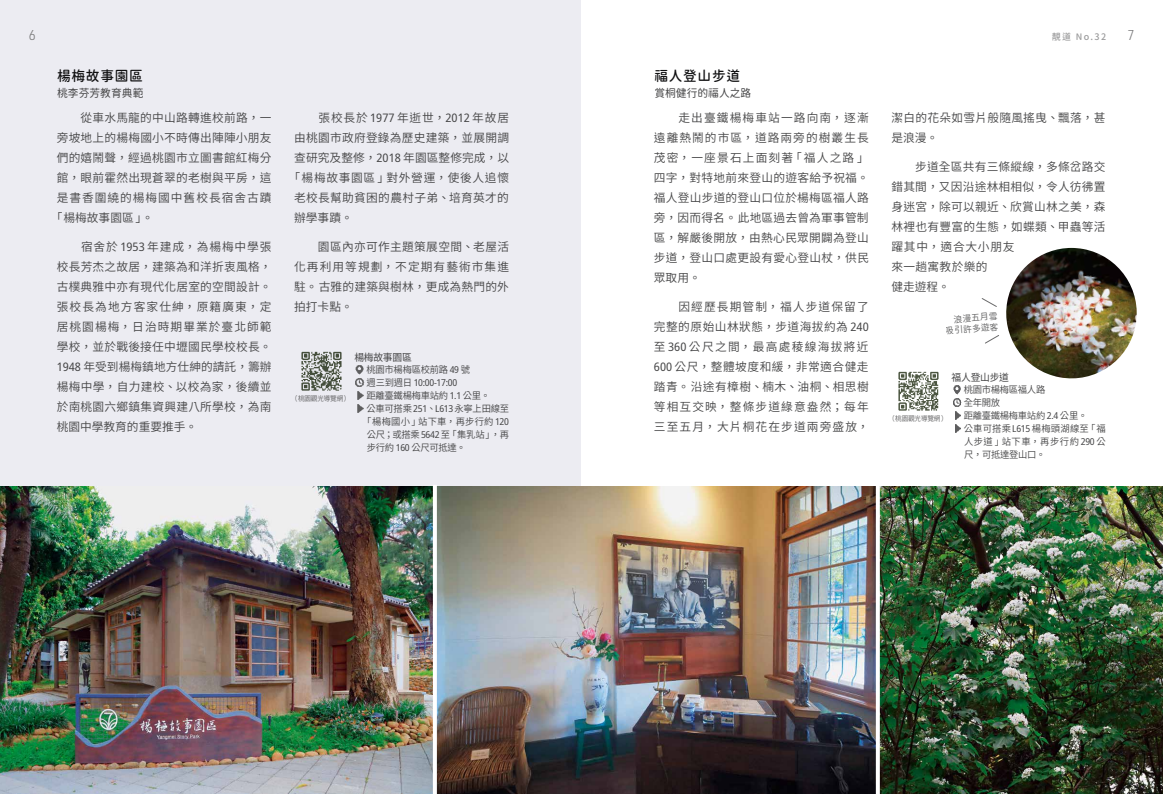
<style>
.page{position:relative;width:1163px;height:794px;background:#fff}
.page>*{position:absolute;margin:0;border:0;box-sizing:border-box;transform-origin:0 0}
.t1{font:14px "Gen Sen Rounded TW M";letter-spacing:.05em;color:#101011}
.t2{font:300 14px "URWDIN";color:#7a7a7b}
.t3{font:11.7px/20px "Source Han Sans TC";letter-spacing:.025em;color:#444445;text-align:justify}
.t4{font:11.7px "Source Han Sans TC";letter-spacing:.07em;color:#444445}
.t5{font:11.7px "Source Han Sans TC";letter-spacing:.005em;color:#444445}
.t6{font:11.7px "Source Han Sans TC";letter-spacing:.06em;color:#444445}
.t7{font:11.7px "Source Han Sans TC";letter-spacing:.085em;color:#444445}
.t8{font:11px "Gen Sen Rounded TW R";color:#444445}
.t9{font:10px "Source Han Sans TC";letter-spacing:-.03em;color:#444445}
.t10{font:9.5px/13px "Source Han Sans TC";letter-spacing:-.03em;color:#444445}
.t11{font:9.5px "Source Han Sans TC";letter-spacing:.015em;color:#444445}
.t12{font:semi-condensed 9.5px "Noto Sans";letter-spacing:-.03em;color:#444445}
.t13{font:9px/10.8px "Gen Sen Rounded TW R";color:#444445;text-align:right}
.t14{font:9px "Gen Sen Rounded TW M";color:#9b9b9c}
.t15{font:7px "Source Han Sans TC";letter-spacing:-.03em;color:#5e5e5f;scale:.95 1}
.s1{font-family:"Noto Sans";font-stretch:semi-condensed}
.s2{font-family:"Source Han Sans TC";font-stretch:normal}
</style>
<div class="page">
<div style="left:0;top:0;width:1162px;height:794px;background:#ececf2"></div>
<div style="left:581px;top:0;width:581px;height:794px;background:#fff"></div>
<img style="left:437px;top:486px;width:438px;height:308px">
<img style="left:879px;top:486px;width:283px;height:308px">
<img style="left:0;top:486px;width:433px;height:308px">
<img style="left:301px;top:351px;width:41px;height:40px">
<svg style="left:355px;top:365px;width:10px;height:48px"></svg>
<img style="left:898px;top:371px;width:41px;height:40px">
<svg style="left:953px;top:385px;width:9px;height:48px"></svg>
<img style="left:1006px;top:248px;width:131px;height:131px">
<hr style="left:433px;top:485px;width:4px;height:309px;background:#fff">
<svg style="left:875px;top:486px;width:1px;height:308px"></svg>
<svg style="left:985px;top:335px;width:14px;height:9px"></svg>
<svg style="left:981px;top:298px;width:16px;height:9px"></svg>
<p class="t2" style="left:28px;top:26px;width:9px">6</p>
<p class="t14" style="left:1051px;top:31px;width:56px">靚道 No.32</p>
<p class="t2" style="left:1126px;top:26px;width:9px">7</p>
<p class="t1" style="left:57px;top:68px;width:87px">楊梅故事園區</p>
<p class="t8" style="left:57px;top:87px;width:88px">桃李芬芳教育典範</p>
<p class="t3" style="left:57px;top:108px;width:216px">　　從車水馬龍的中山路轉進校前路，一</p>
<p class="t3" style="left:57px;top:128px;width:216px">旁坡地上的楊梅國小不時傳出陣陣小朋友</p>
<p class="t3" style="left:57px;top:148px;width:216px">們的嬉鬧聲，經過桃園市立圖書館紅梅分</p>
<p class="t3" style="left:57px;top:168px;width:216px">館，眼前霍然出現蒼翠的老樹與平房，這</p>
<p class="t7" style="left:57px;top:191px;width:216px">是書香圍繞的楊梅國中舊校長宿舍古蹟</p>
<p class="t3" style="left:51px;top:208px;width:104px">「楊梅故事園區」。</p>
<p class="t3" style="left:57px;top:237px;width:216px">　　宿舍於 <span class="s1">1953</span> 年建成，為楊梅中學張校長芳杰之故居，建築為和洋折衷風格，古樸典雅中亦有現代化居室的空間設計。張校長為地方客家仕紳，原籍廣東，定居桃園楊梅，日治時期畢業於臺北師範學校，並於戰後接任中壢國民學校校長。<span class="s1">1948</span> 年受到楊梅鎮地方仕紳的請託，籌辦楊梅中學，自力建校、以校為家，後續並於南桃園六鄉鎮集資興建八所學校，為南桃園中學教育的重要推手。</p>
<p class="t4" style="left:294px;top:111px;width:216px">　　張校長於 <span class="s1">1977</span> 年逝世，<span class="s1">2012</span> 年故居</p>
<p class="t3" style="left:294px;top:128px;width:216px">由桃園市政府登錄為歷史建築，並展開調</p>
<p class="t5" style="left:294px;top:151px;width:216px">查研究及整修，<span class="s1">2018</span> 年園區整修完成，以</p>
<p class="t6" style="left:288px;top:171px;width:222px">「楊梅故事園區」對外營運，使後人追懷</p>
<p class="t3" style="left:294px;top:188px;width:216px">老校長幫助貧困的農村子弟、培育英才的</p>
<p class="t3" style="left:294px;top:208px;width:60px">辦學事蹟。</p>
<p class="t3" style="left:294px;top:237px;width:216px;text-indent:24px">園區內亦可作主題策展空間、老屋活化再利用等規劃，不定期有藝術市集進駐。古雅的建築與樹林，更成為熱門的外拍打卡點。</p>
<p class="t15" style="left:291px;top:395px;width:64px">（桃園觀光導覽網）</p>
<p class="t9" style="left:354px;top:351px;width:59px">楊梅故事園區</p>
<p class="t10" style="left:366px;top:363px;width:105px">桃園市楊梅區校前路 <span class="s1">49</span> 號</p>
<p class="t12" style="left:366px;top:376px;width:92px"><span class="s2">週三到週日</span> 10:00-17:00</p>
<p class="t10" style="left:366px;top:389px;width:125px">距離臺鐵楊梅車站約 <span class="s1">1.1</span> 公里。</p>
<p class="t10" style="left:366px;top:402px;width:144px">公車可搭乘 <span class="s1">251</span>、<span class="s1">L613</span> 永寧上田線至</p>
<p class="t11" style="left:362px;top:416px;width:148px">「楊梅國小」站下車，再步行約 <span class="s1">120</span></p>
<p class="t10" style="left:367px;top:428px;width:144px">公尺；或搭乘 <span class="s1">5642</span> 至「集乳站」，再</p>
<p class="t10" style="left:367px;top:441px;width:100px">步行約 <span class="s1">160</span> 公尺可抵達。</p>
<p class="t1" style="left:654px;top:68px;width:87px">福人登山步道</p>
<p class="t8" style="left:654px;top:87px;width:99px">賞桐健行的福人之路</p>
<p class="t3" style="left:653px;top:108px;width:216px">　　走出臺鐵楊梅車站一路向南，逐漸遠離熱鬧的市區，道路兩旁的樹叢生長茂密，一座景石上面刻著「福人之路」四字，對特地前來登山的遊客給予祝福。福人登山步道的登山口位於楊梅區福人路旁，因而得名。此地區過去曾為軍事管制區，解嚴後開放，由熱心民眾開闢為登山步道，登山口處更設有愛心登山杖，供民眾取用。</p>
<p class="t3" style="left:653px;top:297px;width:216px">　　因經歷長期管制，福人步道保留了完整的原始山林狀態，步道海拔約為 <span class="s1">240</span>至<span class="s1">360</span>公尺之間，最高處稜線海拔將近<span class="s1">600</span> 公尺，整體坡度和緩，非常適合健走踏青。沿途有樟樹、楠木、油桐、相思樹等相互交映，整條步道綠意盎然；每年三至五月，大片桐花在步道兩旁盛放，</p>
<p class="t3" style="left:891px;top:108px;width:216px">潔白的花朵如雪片般隨風搖曳、飄落，甚是浪漫。</p>
<p class="t3" style="left:891px;top:157px;width:216px;text-align:left">　　步道全區共有三條縱線，多條岔路交錯其間，又因沿途林相相似，令人彷彿置身迷宮，除可以親近、欣賞山林之美，森林裡也有豐富的生態，如蝶類、甲蟲等活躍其中，適合大小朋友<br>來一趟寓教於樂的<br>健走遊程。</p>
<p class="t13" style="left:944px;top:314px;width:54px;rotate:-4deg">浪漫五月雪吸引許多遊客</p>
<p class="t15" style="left:888px;top:415px;width:64px">（桃園觀光導覽網）</p>
<p class="t9" style="left:951px;top:371px;width:59px">福人登山步道</p>
<p class="t10" style="left:963px;top:383px;width:143px">桃園市楊梅區福人路<br>全年開放<br>距離臺鐵楊梅車站約 <span class="s1">2.4</span> 公里。<br>公車可搭乘<span class="s1">L615</span> 楊梅頭湖線至「福人步道」站下車，再步行約 <span class="s1">290</span> 公尺，可抵達登山口。</p>
</div>
